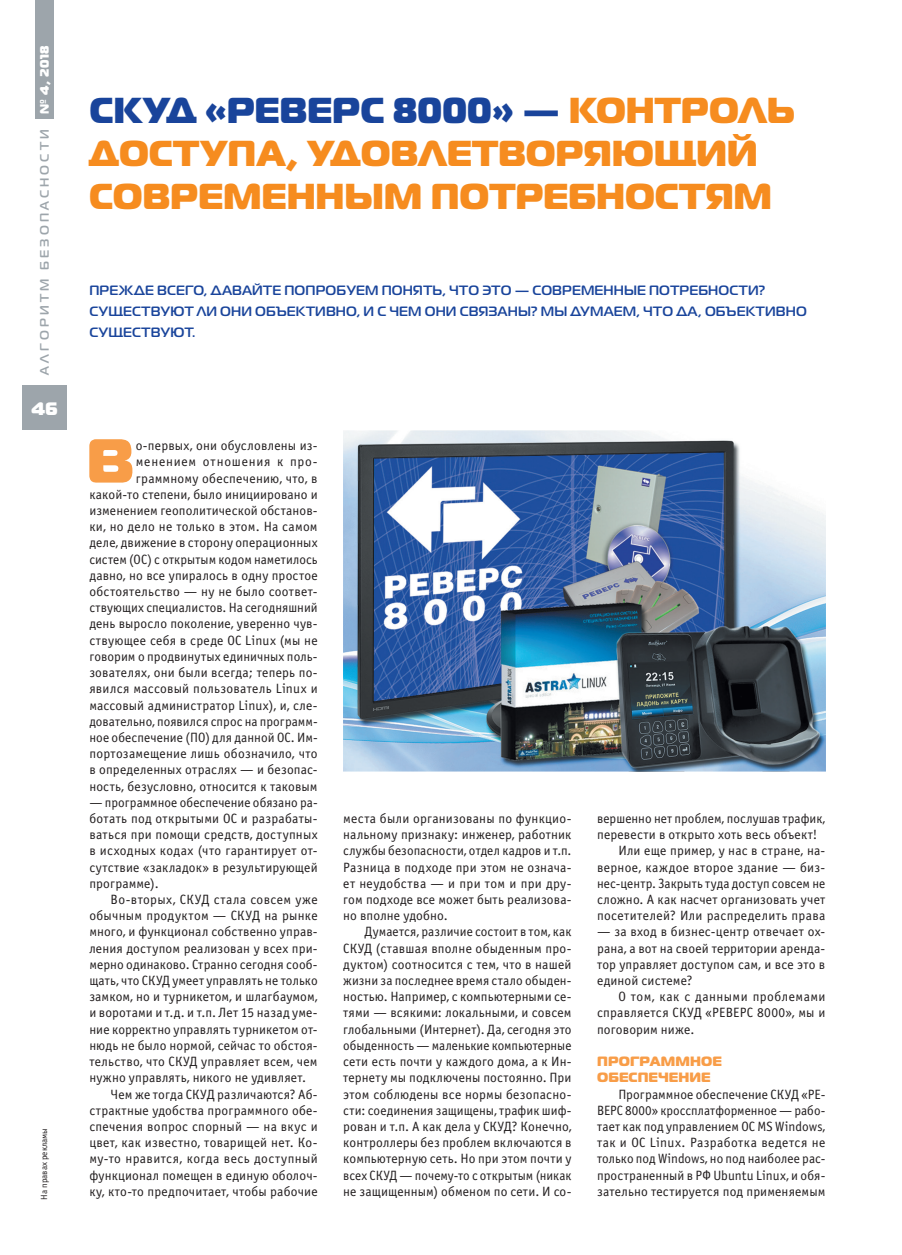
<style>
.page{position:relative;width:902px;height:1255px;background:#fff}
.page>*{position:absolute;margin:0;border:0;box-sizing:border-box;transform-origin:0 0}
.t1{font:61.95px "Magistral Black C";color:#f89d48}
.t2{font:36px/43.2px "Magistral Black C";letter-spacing:-.005em;color:#f68c1f}
.t3{font:36px "Magistral Black C";letter-spacing:.015em;color:#19449b}
.t4{font:18px "Magistral Black C";color:#fff}
.t5{font:13.5px/16.2px "Officina Sans C";letter-spacing:.015em;color:#231f20;text-align:justify}
.t6{font:700 13.5px/21px "Magistral C";letter-spacing:.015em;color:#19449b}
.t7{font:13.5px/16.2px "Magistral Black C";letter-spacing:.01em;color:#f89d48}
.t8{font:700 12.3px "Magistral C";letter-spacing:.255em;color:#9da5ab}
.t9{font:12.3px "Magistral Black C";color:#fff}
.t10{font:9px "Officina Sans C";color:#231f20}
.s1{color:#19449b}
</style>
<div class="page">
<div style="left:22px;top:385px;width:45px;height:45px;background:#9da5ab"></div>
<div style="left:36px;top:0;width:18px;height:119px;background:#9da5ab"></div>
<img style="left:343px;top:430px;width:482px;height:341px">
<p class="t9" style="left:37px;top:114px;width:70px;rotate:-90deg">№ 4, 2018</p>
<p class="t8" style="left:37px;top:375px;width:248px;rotate:-90deg">Алгоритм безопасности</p>
<h3 class="t4" style="left:32px;top:397px;width:28px">46</h3>
<p class="t10" style="left:39px;top:1199px;width:73px;rotate:-90deg">На правах рекламы</p>
<h2 class="t2" style="left:89px;top:86px;width:707px;text-indent:303px"><span class="s1">8000» —</span> контроль доступа, удовлетворяющий современным потребностям</h2>
<h2 class="t3" style="left:89px;top:86px;width:244px">СКУД «РЕВЕРС</h2>
<p class="t6" style="left:89px;top:279px;width:719px">Прежде всего, давайте попробуем понять, что это — современные потребности?<br>Существуют ли они объективно, и с чем они связаны? Мы думаем, что да, объективно существуют.</p>
<h1 class="t1" style="left:86px;top:420px;width:49px">В</h1>
<p class="t5" style="left:89px;top:438px;width:230px;text-align:right">о-первых, они обусловлены из&shy;менением отношения к про&shy;граммному обеспечению, что, в какой-то степени, было инициировано и изменением геополитической обстанов&shy;ки, но дело не только в этом. На самом деле, движение в сторону операционных систем (ОС) с открытым кодом наметилось давно, но все упиралось в одну простое обстоятельство — ну не было соответ&shy;ствующих специалистов. На сегодняшний день выросло поколение, уверенно чув&shy;ствующее себя в среде ОС Linux (мы не говорим о продвинутых единичных поль&shy;зователях, они были всегда; теперь по&shy;явился массовый пользователь Linux и массовый администратор Linux), и, сле&shy;довательно, появился спрос на программ&shy;ное обеспечение (ПО) для данной ОС. Им&shy;портозамещение лишь обозначило, что в определенных отраслях — и безопас&shy;ность, безусловно, относится к таковым</p>
<p class="t5" style="left:89px;top:794px;width:230px">— программное обеспечение обязано ра&shy;ботать под открытыми ОС и разрабаты&shy;ваться при помощи средств, доступных в исходных кодах (что гарантирует от&shy;сутствие «закладок» в результирующей программе).</p>
<p class="t5" style="left:111px;top:891px;width:208px">Во-вторых, СКУД стала совсем уже</p>
<p class="t5" style="left:89px;top:907px;width:230px">обычным продуктом — СКУД на рынке</p>
<p class="t5" style="left:89px;top:924px;width:230px">много, и функционал собственно управ-</p>
<p class="t5" style="left:89px;top:940px;width:230px">ления доступом реализован у всех при-</p>
<p class="t5" style="left:89px;top:956px;width:230px">мерно одинаково. Странно сегодня сооб-</p>
<p class="t5" style="left:89px;top:972px;width:230px">щать, что СКУД умеет управлять не только</p>
<p class="t5" style="left:89px;top:988px;width:230px">замком, но и турникетом, и шлагбаумом,</p>
<p class="t5" style="left:89px;top:1005px;width:230px">и воротами и т.д. и т.п. Лет 15 назад уме-</p>
<p class="t5" style="left:89px;top:1021px;width:230px">ние корректно управлять турникетом от-</p>
<p class="t5" style="left:89px;top:1037px;width:230px">нюдь не было нормой, сейчас то обстоя-</p>
<p class="t5" style="left:89px;top:1053px;width:230px">тельство, что СКУД управляет всем, чем</p>
<p class="t5" style="left:89px;top:1069px;width:218px">нужно управлять, никого не удивляет.</p>
<p class="t5" style="left:111px;top:1086px;width:208px">Чем же тогда СКУД различаются? Аб-</p>
<p class="t5" style="left:89px;top:1102px;width:230px">страктные удобства программного обе-</p>
<p class="t5" style="left:89px;top:1118px;width:230px">спечения вопрос спорный — на вкус и</p>
<p class="t5" style="left:89px;top:1134px;width:230px">цвет, как известно, товарищей нет. Ко-</p>
<p class="t5" style="left:89px;top:1150px;width:230px">му-то нравится, когда весь доступный</p>
<p class="t5" style="left:89px;top:1167px;width:230px">функционал помещен в единую оболоч-</p>
<p class="t5" style="left:89px;top:1183px;width:230px">ку, кто-то предпочитает, чтобы рабочие</p>
<p class="t5" style="left:343px;top:810px;width:230px">места были организованы по функцио&shy;нальному признаку: инженер, работник службы безопасности, отдел кадров и т.п.<br>Разница в подходе при этом не означа&shy;ет неудобства — и при том и при дру&shy;гом подходе все может быть реализова&shy;но вполне удобно.</p>
<p class="t5" style="left:343px;top:924px;width:230px;text-indent:21px">Думается, различие состоит в том, как СКУД (ставшая вполне обыденным про&shy;дуктом) соотносится с тем, что в нашей жизни за последнее время стало обыден&shy;ностью. Например, с компьютерными се&shy;тями — всякими: локальными, и совсем глобальными (Интернет). Да, сегодня это обыденность — маленькие компьютерные сети есть почти у каждого дома, а к Ин&shy;тернету мы подключены постоянно. При этом соблюдены все нормы безопасно&shy;сти: соединения защищены, трафик шиф&shy;рован и т.п. А как дела у СКУД? Конечно, контроллеры без проблем включаются в компьютерную сеть. Но при этом почти у всех СКУД — почему-то с открытым (никак не защищенным) обменом по сети. И со-</p>
<p class="t5" style="left:597px;top:810px;width:230px">вершенно нет проблем, послушав трафик,</p>
<p class="t5" style="left:597px;top:826px;width:222px">перевести в открыто хоть весь объект!</p>
<p class="t5" style="left:618px;top:843px;width:208px">Или еще пример, у нас в стране, на-</p>
<p class="t5" style="left:597px;top:859px;width:230px">верное, каждое второе здание — биз-</p>
<p class="t5" style="left:597px;top:875px;width:230px">нес-центр. Закрыть туда доступ совсем не</p>
<p class="t5" style="left:597px;top:891px;width:230px">сложно. А как насчет организовать учет</p>
<p class="t5" style="left:597px;top:907px;width:230px">посетителей? Или распределить права</p>
<p class="t5" style="left:597px;top:924px;width:230px">— за вход в бизнес-центр отвечает ох&shy;рана, а вот на своей территории аренда&shy;тор управляет доступом сам, и все это в единой системе?</p>
<p class="t5" style="left:597px;top:988px;width:230px;text-indent:21px">О том, как с данными проблемами справляется СКУД «РЕВЕРС 8000», мы и поговорим ниже.</p>
<p class="t7" style="left:597px;top:1052px;width:126px">Программное обеспечение</p>
<p class="t5" style="left:597px;top:1086px;width:230px;text-indent:21px">Программное обеспечение СКУД «РЕ-ВЕРС 8000» кроссплатформенное — рабо&shy;тает как под управлением ОС MS Windows, так и ОС Linux. Разработка ведется не только под Windows, но под наиболее рас&shy;пространенный в РФ Ubuntu Linux, и обя&shy;зательно тестируется под применяемым</p>
</div>
